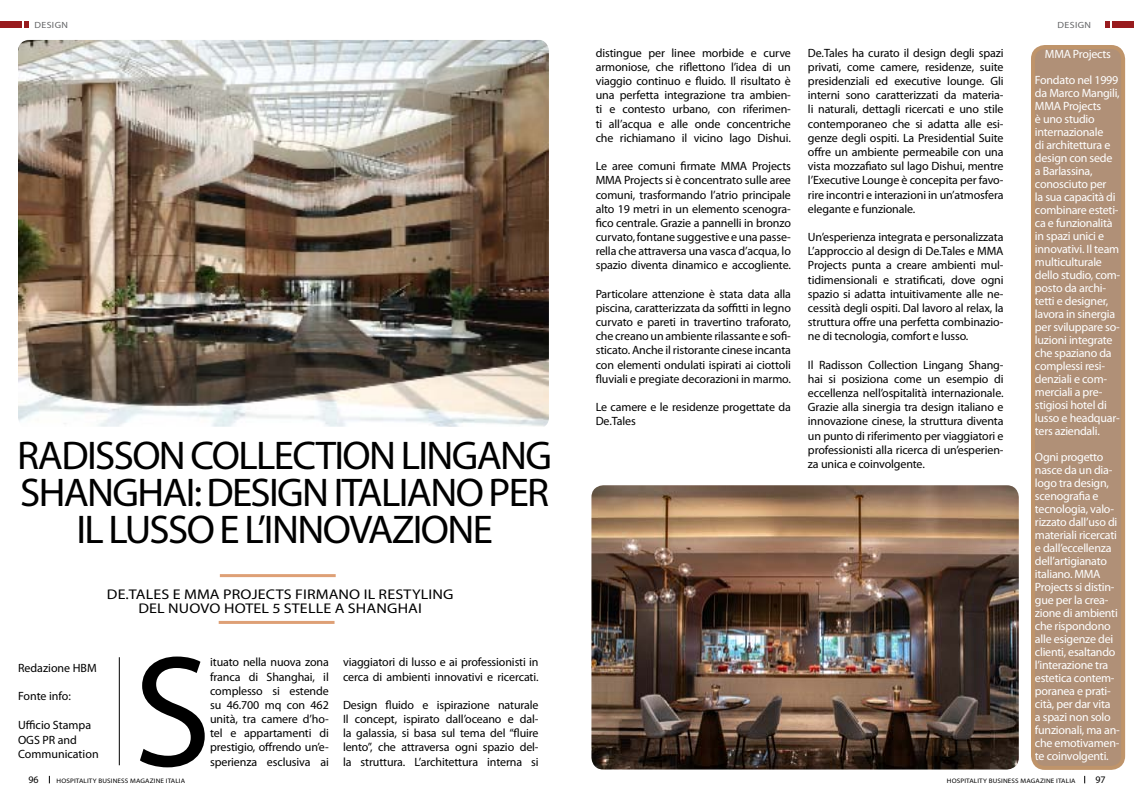
<style>
.page{position:relative;width:1134px;height:794px;background:#fff}
.page>*{position:absolute;margin:0;border:0;box-sizing:border-box;transform-origin:0 0}
.t1{font:159.2px "Myriad Pro";color:#000}
.t2{font:40.2px/37px "Myriad Pro";letter-spacing:-.04em;color:#000;text-align:center}
.t3{font:14.1px/14.2px "Myriad Pro";letter-spacing:.01em;color:#000;text-align:center;scale:1.14 1}
.t4{font:12px/14.2px "Myriad Pro";letter-spacing:-.01em;color:#000;text-align:justify}
.t5{font:12px/13px "Myriad Pro";letter-spacing:-.02em;color:#fff}
.t6{font:10px "Myriad Pro";color:#000}
.t7{font:9px "Myriad Pro";letter-spacing:.04em;color:#636466;scale:1.1 1}
.t8{font:6.5px "Myriad Pro";letter-spacing:.02em;color:#000;scale:1.1 1}
</style>
<div class="page">
<div style="left:0;top:21px;width:22px;height:7px;background:#981b1e"></div>
<svg style="left:24px;top:21px;width:4px;height:7px"></svg>
<div style="left:1112px;top:21px;width:22px;height:7px;background:#981b1e"></div>
<svg style="left:1106px;top:21px;width:4px;height:7px"></svg>
<hr style="left:119px;top:657px;width:1px;height:108px;background:#000">
<img style="left:18px;top:40px;width:531px;height:387px">
<hr style="left:220px;top:574px;width:116px;height:3px;background:#dea076">
<hr style="left:219px;top:621px;width:116px;height:3px;background:#dea076">
<img style="left:591px;top:485px;width:428px;height:284px">
<div style="left:1033px;top:47px;width:90px;height:721px;background:#b09077;border-radius:12px"></div>
<div style="left:1031px;top:45px;width:94px;height:725px;border:4px solid #bf946a;border-radius:12px"></div>
<p class="t7" style="left:34px;top:19px;width:32px">DESIGN</p>
<p class="t7" style="left:1057px;top:19px;width:32px">DESIGN</p>
<h2 class="t2" style="left:17px;top:436px;width:536px">RADISSON COLLECTION LINGANG<br>SHANGHAI: DESIGN ITALIANO PER<br>IL LUSSO E L’INNOVAZIONE</h2>
<p class="t3" style="left:107px;top:586px;width:305px">DE.TALES E MMA PROJECTS FIRMANO IL RESTYLING<br>DEL NUOVO HOTEL 5 STELLE A SHANGHAI</p>
<p class="t4" style="left:18px;top:660px;width:80px">Redazione HBM</p>
<p class="t4" style="left:18px;top:689px;width:55px">Fonte info:</p>
<p class="t4" style="left:18px;top:718px;width:82px;text-align:left">Ufficio Stampa<br>OGS PR and<br>Communication</p>
<h1 class="t1" style="left:133px;top:614px;width:80px">S</h1>
<p class="t4" style="left:210px;top:655px;width:120px">ituato nella nuova zona franca di Shanghai, il complesso si estende su 46.700 mq con 462 unità, tra camere d’ho&shy;tel e appartamenti di prestigio, offrendo un’e&shy;sperienza esclusiva ai</p>
<p class="t4" style="left:343px;top:655px;width:197px">viaggiatori di lusso e ai professionisti in cerca di ambienti innovativi e ricercati.</p>
<p class="t4" style="left:343px;top:697px;width:197px">Design fluido e ispirazione naturale Il concept, ispirato dall’oceano e dal&shy;la galassia, si basa sul tema del “fluire lento”, che attraversa ogni spazio del&shy;la struttura. L’architettura interna si</p>
<p class="t4" style="left:596px;top:45px;width:197px">distingue per linee morbide e curve armoniose, che riflettono l’idea di un viaggio continuo e fluido. Il risultato è una perfetta integrazione tra ambien&shy;ti e contesto urbano, con riferimen&shy;ti all’acqua e alle onde concentriche che richiamano il vicino lago Dishui.</p>
<p class="t4" style="left:596px;top:159px;width:197px">Le aree comuni firmate MMA Projects MMA Projects si è concentrato sulle aree comuni, trasformando l’atrio principale alto 19 metri in un elemento scenogra&shy;fico centrale. Grazie a pannelli in bronzo curvato, fontane suggestive e una passe&shy;rella che attraversa una vasca d’acqua, lo spazio diventa dinamico e accogliente.</p>
<p class="t4" style="left:596px;top:286px;width:197px">Particolare attenzione è stata data alla piscina, caratterizzata da soffitti in legno curvato e pareti in travertino traforato, che creano un ambiente rilassante e sofi&shy;sticato. Anche il ristorante cinese incanta con elementi ondulati ispirati ai ciottoli fluviali e pregiate decorazioni in marmo.</p>
<p class="t4" style="left:596px;top:400px;width:197px">Le camere e le residenze progettate da<br>De.Tales</p>
<p class="t4" style="left:808px;top:45px;width:197px">De.Tales ha curato il design degli spazi privati, come camere, residenze, suite presidenziali ed executive lounge. Gli interni sono caratterizzati da materia&shy;li naturali, dettagli ricercati e uno stile contemporaneo che si adatta alle esi&shy;genze degli ospiti. La Presidential Suite offre un ambiente permeabile con una vista mozzafiato sul lago Dishui, mentre l’Executive Lounge è concepita per favo&shy;rire incontri e interazioni in un’atmosfera elegante e funzionale.</p>
<p class="t4" style="left:808px;top:230px;width:197px">Un’esperienza integrata e personalizzata L’approccio al design di De.Tales e MMA Projects punta a creare ambienti mul&shy;tidimensionali e stratificati, dove ogni spazio si adatta intuitivamente alle ne&shy;cessità degli ospiti. Dal lavoro al relax, la struttura offre una perfetta combinazio&shy;ne di tecnologia, comfort e lusso.</p>
<p class="t4" style="left:808px;top:357px;width:197px">Il Radisson Collection Lingang Shang&shy;hai si posiziona come un esempio di eccellenza nell’ospitalità internazionale.<br>Grazie alla sinergia tra design italiano e innovazione cinese, la struttura diventa un punto di riferimento per viaggiatori e professionisti alla ricerca di un’esperien&shy;za unica e coinvolgente.</p>
<p class="t5" style="left:1035px;top:41px;width:85px;line-height:26px;text-align:center">MMA Projects<br>Fondato nel 1999</p>
<p class="t5" style="left:1035px;top:86px;width:87px">da Marco Mangili,<br>MMA Projects<br>è uno studio internazionale<br>di architettura e design con sede a Barlassina, conosciuto per<br>la sua capacità di combinare esteti&shy;ca e funzionalità in spazi unici e innovativi. Il team multiculturale dello studio, com&shy;posto da archi&shy;tetti e designer, lavora in sinergia per sviluppare so&shy;luzioni integrate che spaziano da complessi resi&shy;denziali e com&shy;merciali a pre&shy;stigiosi hotel di lusso e headquar&shy;ters aziendali.</p>
<p class="t5" style="left:1035px;top:450px;width:86px">Ogni progetto nasce da un dia&shy;logo tra design, scenografia e tecnologia, valo&shy;rizzato dall’uso di materiali ricercati e dall’eccellenza dell’artigianato italiano. MMA<br>Projects si distin&shy;gue per la crea&shy;zione di ambienti che rispondono alle esigenze dei clienti, esaltando l’interazione tra estetica contem&shy;poranea e prati&shy;cità, per dar vita<br>a spazi non solo funzionali, ma an&shy;che emotivamen-</p>
<p class="t5" style="left:1035px;top:749px;width:75px">te coinvolgenti.</p>
<p class="t6" style="left:28px;top:774px;width:12px">96</p>
<p class="t6" style="left:1095px;top:774px;width:12px">97</p>
<p class="t8" style="left:57px;top:777px;width:118px">HOSPITALITY BUSINESS MAGAZINE ITALIA</p>
<p class="t8" style="left:947px;top:776px;width:118px">HOSPITALITY BUSINESS MAGAZINE ITALIA</p>
</div>
